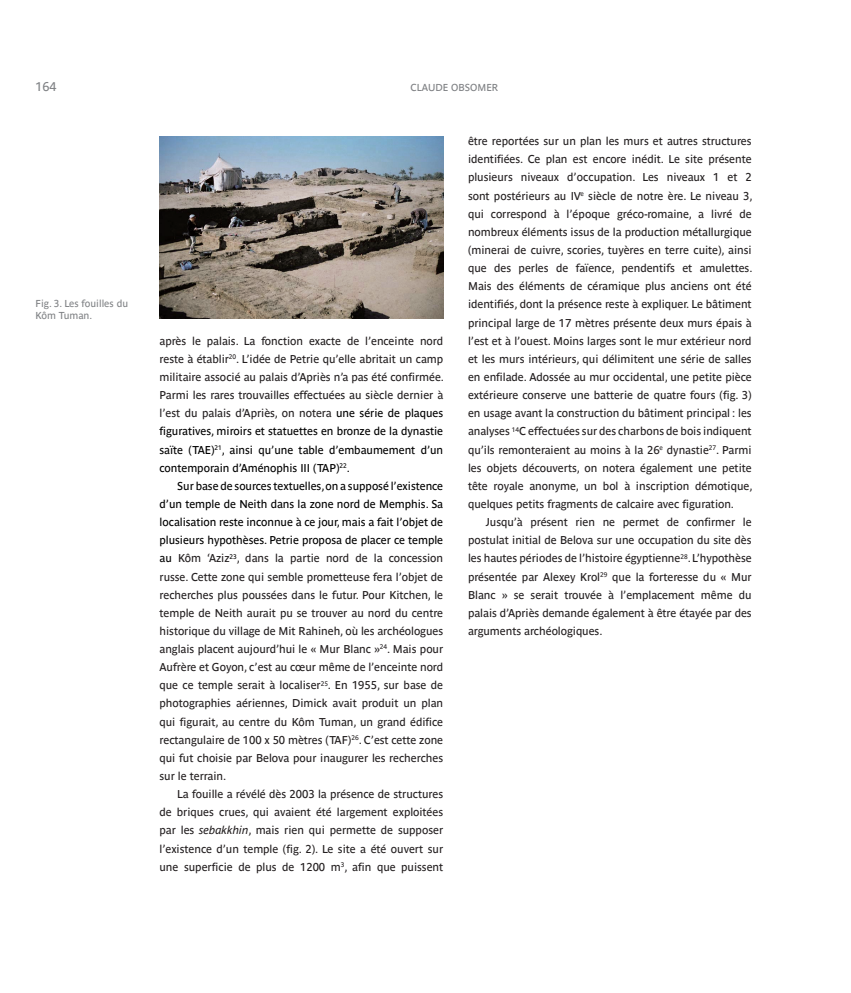
<style>
.page{position:relative;width:851px;height:993px;background:#fff}
.page>*{position:absolute;margin:0;border:0;box-sizing:border-box;transform-origin:0 0}
.t1{font:12.5px "Parisine";color:#808285}
.t2{font:11.25px/18.1px "Parisine";letter-spacing:-.005em;color:#231f20;text-align:justify}
.t3{font:10px/12px "Parisine";color:#808285}
.s1{color:#000}
.s2{font-style:italic}
</style>
<div class="page">
<img style="left:159px;top:136px;width:284px;height:182px">
<p class="t1" style="left:35px;top:79px;width:22px">164</p>
<p class="t3" style="left:410px;top:81px;width:14px">Claude</p>
<p class="t3" style="left:451px;top:81px;width:15px">Obsomer</p>
<p class="t3" style="left:35px;top:297px;width:94px">Fig. 3. Les fouilles du<br>Kôm Tuman.</p>
<p class="t2" style="left:159px;top:331px;width:286px">après le palais. La fonction exacte de l’enceinte nord reste à établir<sup>20</sup>. L’idée de Petrie qu’elle abritait un camp militaire associé au palais d’Apriès n’a pas été confirmée.<br>Parmi les rares trouvailles effectuées au siècle dernier à l’est du palais d’Apriès, on notera <span class="s1">une série de plaques figuratives, miroirs et statuettes en bronze de la dynastie saïte (TAE)</span><sup>21</sup><span class="s1">, ainsi qu’une table d’embaumement d’un contemporain d’Aménophis III (TAP)</span><sup>22</sup><span class="s1">.</span></p>
<p class="t2" style="left:159px;top:476px;width:285px;text-indent:18px"><span class="s1">Sur base de sources textuelles, on a supposé l’existence d’un temple de Neith dans la zone nord de Memphis. Sa localisation reste inconnue à ce jour, mais a fait l’objet de plusieurs hypothèses. Petrie proposa de placer ce temple au</span> Kôm ‘Aziz<sup>23</sup>, dans la partie nord de la concession russe. Cette zone qui semble prometteuse fera l’objet de recherches plus poussées dans le futur. Pour Kitchen, le temple de Neith aurait pu se trouver au nord du centre historique du village de Mit Rahineh, où les archéologues anglais placent aujourd’hui le « Mur Blanc »<sup>24</sup>. Mais pour Aufrère et Goyon, c’est au cœur même de l’enceinte nord que ce temple serait à localiser<sup>25</sup>. En 1955, sur base de photographies aériennes, Dimick avait produit un plan qui figurait, au centre du Kôm Tuman, un grand édifice rectangulaire de 100 x 50 mètres (TAF)<sup>26</sup>. C’est cette zone qui fut choisie par Belova pour inaugurer les recherches sur le terrain.</p>
<p class="t2" style="left:159px;top:784px;width:285px;text-indent:18px">La fouille a révélé dès 2003 la présence de structures de briques crues, qui avaient été largement exploitées par les <span class="s2">sebakkhin</span>, mais rien qui permette de supposer l’existence d’un temple (fig. 2). Le site a été ouvert sur une superficie de plus de 1200 m<sup>3</sup>, afin que puissent</p>
<p class="t2" style="left:468px;top:132px;width:286px">être reportées sur un plan les murs et autres structures identifiées. Ce plan est encore inédit. Le site présente plusieurs niveaux d’occupation. Les niveaux 1 et 2 sont postérieurs au IV<sup>e</sup> siècle de notre ère. Le niveau 3, qui correspond à l’époque gréco-romaine, a livré de nombreux éléments issus de la production métallurgique (minerai de cuivre, scories, tuyères en terre cuite), ainsi que des perles de faïence, pendentifs et amulettes.<br>Mais des éléments de céramique plus anciens ont été identifiés, dont la présence reste à expliquer. Le bâtiment principal large de 17 mètres présente deux murs épais à l’est et à l’ouest. Moins larges sont le mur extérieur nord et les murs intérieurs, qui délimitent une série de salles en enfilade. Adossée au mur occidental, une petite pièce extérieure conserve une batterie de quatre fours (fig. 3) en usage avant la construction du bâtiment principal : les analyses <sup>14</sup>C effectuées sur des charbons de bois indiquent qu’ils remonteraient au moins à la 26<sup>e</sup> dynastie<sup>27</sup>. Parmi les objets découverts, on notera également une petite tête royale anonyme, un bol à inscription démotique, quelques petits fragments de calcaire avec figuration.</p>
<p class="t2" style="left:468px;top:513px;width:285px;text-indent:18px">Jusqu’à présent rien ne permet de confirmer le postulat initial de Belova sur une occupation du site dès les hautes périodes de l’histoire égyptienne<sup>28</sup>. L’hypothèse présentée par Alexey Krol<sup>29</sup> que la forteresse du « Mur Blanc » se serait trouvée à l’emplacement même du palais d’Apriès demande également à être étayée par des arguments archéologiques.</p>
</div>
